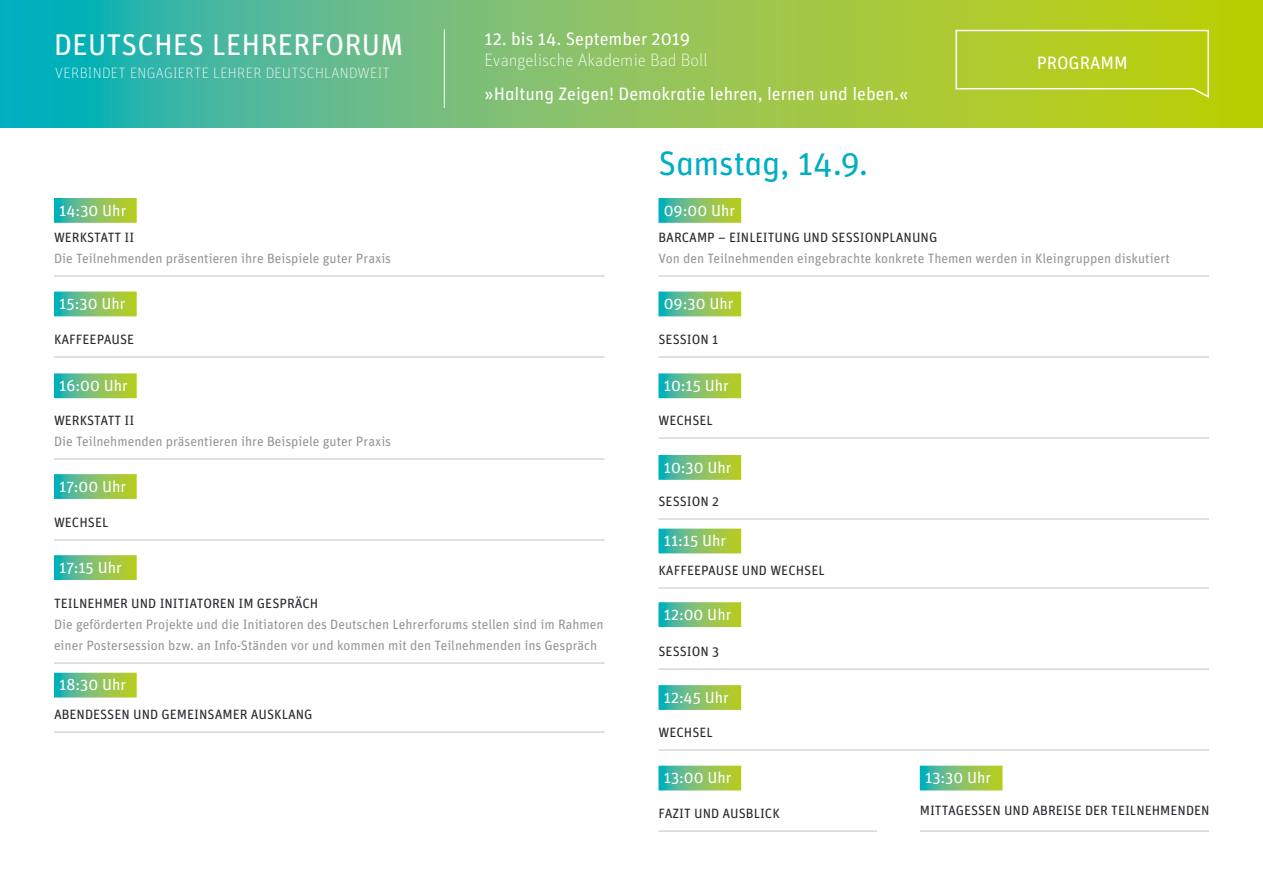
<style>
.page{position:relative;width:1263px;height:893px;background:#fff}
.page>*{position:absolute;margin:0;border:0;box-sizing:border-box;transform-origin:0 0}
.t1{font:33.9px "Unit Regular Alternate";letter-spacing:-.01em;color:#00aec3}
.t2{font:30px "Unit Regular Alternate";color:#fff}
.t3{font:18px "Unit Regular Alternate";color:#fff}
.t4{font:18px "Unit Thin TF";color:#fff}
.t5{font:18px "Unit";color:#fff}
.t6{font:15.9px "Unit";color:#fff}
.t7{font:15px "Unit Thin TF";letter-spacing:.02em;color:#fff}
.t8{font:13.5px/21px "Unit";color:#979498}
.t9{font:13.5px "Unit";color:#28292e}
</style>
<div class="page">
<svg style="left:0;top:0;width:1263px;height:127px;background:#78c069"></svg>
<svg style="left:955px;top:29px;width:255px;height:70px;background:#b7ce29"></svg>
<svg style="left:54px;top:198px;width:83px;height:25px;background:#7ac06d"></svg>
<svg style="left:658px;top:198px;width:83px;height:25px;background:#7ac16e"></svg>
<hr style="left:54px;top:275px;width:550px;height:2px;background:#c8c5c8">
<hr style="left:54px;top:356px;width:550px;height:2px;background:#c8c5c8">
<hr style="left:54px;top:458px;width:550px;height:2px;background:#c8c5c8">
<hr style="left:54px;top:539px;width:550px;height:2px;background:#c8c5c8">
<hr style="left:54px;top:662px;width:550px;height:2px;background:#c8c5c8">
<hr style="left:54px;top:731px;width:550px;height:2px;background:#c8c5c8">
<hr style="left:658px;top:275px;width:551px;height:2px;background:#c8c5c8">
<hr style="left:658px;top:356px;width:551px;height:2px;background:#c8c5c8">
<hr style="left:658px;top:437px;width:551px;height:2px;background:#c8c5c8">
<hr style="left:658px;top:518px;width:551px;height:2px;background:#c8c5c8">
<hr style="left:658px;top:587px;width:551px;height:2px;background:#c8c5c8">
<hr style="left:658px;top:668px;width:551px;height:2px;background:#c8c5c8">
<hr style="left:658px;top:749px;width:551px;height:2px;background:#c8c5c8">
<hr style="left:658px;top:830px;width:551px;height:2px;background:#c8c5c8">
<hr style="left:444px;top:29px;width:1px;height:79px;background:#fff">
<svg style="left:54px;top:292px;width:83px;height:24px;background:#79c06c"></svg>
<svg style="left:658px;top:292px;width:83px;height:24px;background:#79c06d"></svg>
<svg style="left:54px;top:373px;width:83px;height:25px;background:#7bc16f"></svg>
<svg style="left:658px;top:373px;width:83px;height:25px;background:#7bc16f"></svg>
<svg style="left:54px;top:474px;width:83px;height:25px;background:#7ac06d"></svg>
<svg style="left:658px;top:455px;width:83px;height:25px;background:#7ac16e"></svg>
<svg style="left:54px;top:555px;width:83px;height:25px;background:#7ac16d"></svg>
<svg style="left:658px;top:529px;width:83px;height:24px;background:#79c06d"></svg>
<svg style="left:54px;top:673px;width:83px;height:24px;background:#79c06c"></svg>
<svg style="left:658px;top:602px;width:83px;height:25px;background:#7ac16e"></svg>
<svg style="left:658px;top:685px;width:83px;height:25px;background:#7ac16e"></svg>
<svg style="left:658px;top:766px;width:83px;height:24px;background:#79c06d"></svg>
<svg style="left:920px;top:766px;width:82px;height:24px;background:#78c06c"></svg>
<div style="left:878px;top:815px;width:42px;height:33px;background:#fff"></div>
<h2 class="t2" style="left:54px;top:27px;width:352px">DEUTSCHES LEHRERFORUM</h2>
<p class="t7" style="left:55px;top:64px;width:336px">VERBINDET ENGAGIERTE LEHRER DEUTSCHLANDWEIT</p>
<h3 class="t3" style="left:484px;top:28px;width:207px">12. bis 14. September 2019</h3>
<h3 class="t4" style="left:484px;top:49px;width:225px">Evangelische Akademie Bad Boll</h3>
<h3 class="t3" style="left:484px;top:83px;width:425px">»Haltung Zeigen! Demokratie lehren, lernen und leben.«</h3>
<h1 class="t1" style="left:658px;top:144px;width:211px">Samstag, 14.9.</h1>
<h3 class="t5" style="left:1037px;top:52px;width:93px">PROGRAMM</h3>
<p class="t6" style="left:59px;top:201px;width:69px">14:30 Uhr</p>
<p class="t6" style="left:664px;top:201px;width:73px">09:00 Uhr</p>
<p class="t9" style="left:54px;top:229px;width:82px">WERKSTATT II</p>
<p class="t8" style="left:54px;top:247px;width:339px">Die Teilnehmenden präsentieren ihre Beispiele guter Praxis</p>
<p class="t9" style="left:658px;top:229px;width:280px">BARCAMP – EINLEITUNG UND SESSIONPLANUNG</p>
<p class="t8" style="left:658px;top:247px;width:513px">Von den Teilnehmenden eingebrachte konkrete Themen werden in Kleingruppen diskutiert</p>
<p class="t6" style="left:59px;top:294px;width:68px">15:30 Uhr</p>
<p class="t6" style="left:664px;top:294px;width:71px">09:30 Uhr</p>
<p class="t9" style="left:54px;top:331px;width:82px">KAFFEEPAUSE</p>
<p class="t9" style="left:658px;top:331px;width:61px">SESSION 1</p>
<p class="t6" style="left:59px;top:376px;width:70px">16:00 Uhr</p>
<p class="t6" style="left:664px;top:376px;width:67px">10:15 Uhr</p>
<p class="t9" style="left:54px;top:412px;width:82px">WERKSTATT II</p>
<p class="t8" style="left:54px;top:430px;width:339px">Die Teilnehmenden präsentieren ihre Beispiele guter Praxis</p>
<p class="t6" style="left:59px;top:477px;width:68px">17:00 Uhr</p>
<p class="t9" style="left:54px;top:514px;width:56px">WECHSEL</p>
<p class="t6" style="left:59px;top:558px;width:64px">17:15 Uhr</p>
<p class="t9" style="left:54px;top:595px;width:266px">TEILNEHMER UND INITIATOREN IM GESPRÄCH</p>
<p class="t8" style="left:54px;top:613px;width:551px">Die geförderten Projekte und die Initiatoren des Deutschen Lehrerforums stellen sind im Rahmen einer Postersession bzw. an Info-Ständen vor und kommen mit den Teilnehmenden ins Gespräch</p>
<p class="t6" style="left:59px;top:675px;width:69px">18:30 Uhr</p>
<p class="t9" style="left:54px;top:706px;width:260px">ABENDESSEN UND GEMEINSAMER AUSKLANG</p>
<p class="t9" style="left:658px;top:412px;width:56px">WECHSEL</p>
<p class="t6" style="left:664px;top:458px;width:69px">10:30 Uhr</p>
<p class="t9" style="left:658px;top:493px;width:62px">SESSION 2</p>
<p class="t6" style="left:664px;top:531px;width:64px">11:15 Uhr</p>
<p class="t9" style="left:658px;top:562px;width:168px">KAFFEEPAUSE UND WECHSEL</p>
<p class="t6" style="left:664px;top:605px;width:69px">12:00 Uhr</p>
<p class="t9" style="left:658px;top:643px;width:62px">SESSION 3</p>
<p class="t6" style="left:664px;top:688px;width:67px">12:45 Uhr</p>
<p class="t9" style="left:658px;top:724px;width:56px">WECHSEL</p>
<p class="t6" style="left:664px;top:768px;width:69px">13:00 Uhr</p>
<p class="t6" style="left:925px;top:768px;width:68px">13:30 Uhr</p>
<p class="t9" style="left:658px;top:805px;width:123px">FAZIT UND AUSBLICK</p>
<p class="t9" style="left:920px;top:802px;width:291px">MITTAGESSEN UND ABREISE DER TEILNEHMENDEN</p>
</div>
